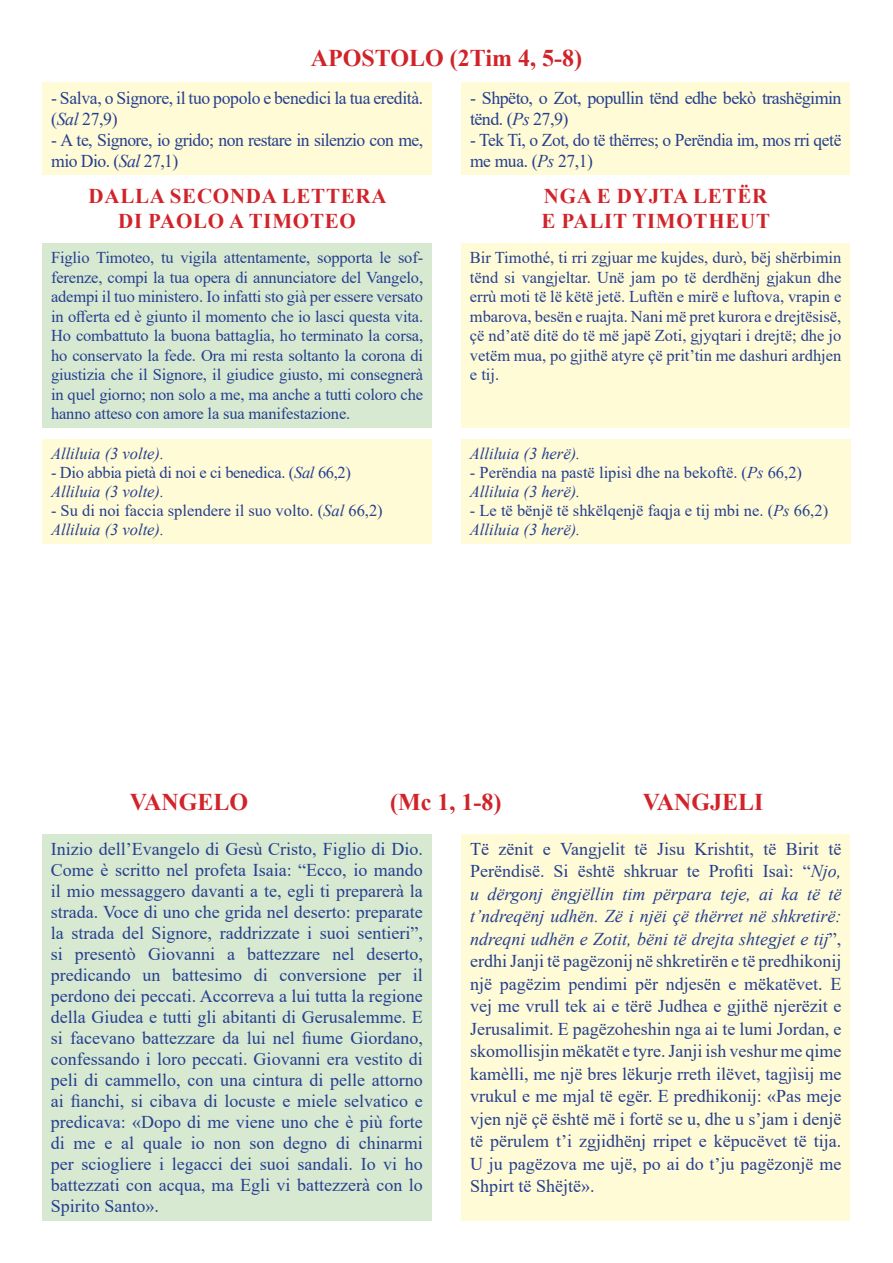
<style>
.page{position:relative;width:893px;height:1263px;background:#fff}
.page>*{position:absolute;margin:0;border:0;box-sizing:border-box;transform-origin:0 0}
.t1{font:700 24px "Times New Roman";color:#d1232a}
.t2{font:700 21px/24.2px "Times New Roman";letter-spacing:.035em;color:#d1232a}
.t3{font:18px/21px "Times New Roman";letter-spacing:-.02em;color:#253f8e}
.t4{font:16.5px/19.5px "Times New Roman";color:#253f8e}
.t5{font:16.5px/18.9px "Times New Roman";letter-spacing:-.02em;color:#253f8e}
.t6{font:italic 16.5px "Times New Roman";color:#253f8e}
.s1{font-style:italic}
</style>
<div class="page">
<div style="left:43px;top:439px;width:389px;height:105px;background:#fffbd6"></div>
<div style="left:461px;top:439px;width:389px;height:105px;background:#fffbd6"></div>
<div style="left:43px;top:243px;width:389px;height:184px;background:#d8e9d2"></div>
<div style="left:461px;top:243px;width:389px;height:184px;background:#fffbd6"></div>
<div style="left:462px;top:83px;width:388px;height:92px;background:#fffbd6"></div>
<div style="left:43px;top:83px;width:389px;height:92px;background:#fffbd6"></div>
<div style="left:42px;top:834px;width:389px;height:386px;background:#d8e9d2"></div>
<div style="left:462px;top:834px;width:388px;height:386px;background:#fffbd6"></div>
<h1 class="t1" style="left:311px;top:41px;width:273px">APOSTOLO (2Tim 4, 5-8)</h1>
<p class="t3" style="left:51px;top:87px;width:374px">- Salva, o Signore, il tuo popolo e benedici la tua eredità. (<span class="s1">Sal</span> 27,9)</p>
<p class="t3" style="left:51px;top:129px;width:374px">- A te, Signore, io grido; non restare in silenzio con me, mio Dio. (<span class="s1">Sal</span> 27,1)</p>
<p class="t3" style="left:470px;top:87px;width:373px">- Shpëto, o Zot, popullin tënd edhe bekò trashëgimin tënd. (<span class="s1">Ps</span> 27,9)</p>
<p class="t3" style="left:470px;top:129px;width:373px">- Tek Ti, o Zot, do të thërres; o Perëndia im, mos rri qetë me mua. (<span class="s1">Ps</span> 27,1)</p>
<p class="t2" style="left:541px;top:184px;width:230px">NGA E DYJTA LETËR<br>E PALIT TIMOTHEUT</p>
<p class="t2" style="left:89px;top:184px;width:299px;text-align:center">DALLA SECONDA LETTERA<br>DI PAOLO A TIMOTEO</p>
<p class="t4" style="left:51px;top:247px;width:374px;text-align:justify">Figlio Timoteo, tu vigila attentamente, sopporta le sof&shy;ferenze, compi la tua opera di annunciatore del Vangelo, adempi il tuo ministero. Io infatti sto già per essere versato in offerta ed è giunto il momento che io lasci questa vita.<br>Ho combattuto la buona battaglia, ho terminato la corsa, ho conservato la fede. Ora mi resta soltanto la corona di giustizia che il Signore, il giudice giusto, mi consegnerà in quel giorno; non solo a me, ma anche a tutti coloro che hanno atteso con amore la sua manifestazione.</p>
<p class="t4" style="left:470px;top:247px;width:373px;text-align:justify">Bir Timothé, ti rri zgjuar me kujdes, durò, bëj shërbimin tënd si vangjeltar. Unë jam po të derdhënj gjakun dhe errù moti të lë këtë jetë. Luftën e mirë e luftova, vrapin e mbarova, besën e ruajta. Nani më pret kurora e drejtësisë, çë nd’atë ditë do të më japë Zoti, gjyqtari i drejtë; dhe jo vetëm mua, po gjithë atyre çë prit’tin me dashuri ardhjen e tij.</p>
<p class="t6" style="left:51px;top:443px;width:115px">Alliluia (3 volte).</p>
<p class="t5" style="left:51px;top:463px;width:302px">- Dio abbia pietà di noi e ci benedica. (<span class="s1">Sal</span> 66,2)<br><span class="s1">Alliluia (3 volte).</span></p>
<p class="t4" style="left:51px;top:501px;width:333px;line-height:18.9px">- Su di noi faccia splendere il suo volto. (<span class="s1">Sal</span> 66,2)<br><span class="s1">Alliluia (3 volte).</span></p>
<p class="t6" style="left:470px;top:443px;width:112px">Alliluia (3 herё).</p>
<p class="t4" style="left:470px;top:463px;width:334px;line-height:18.9px">- Perëndia na pastë lipisì dhe na bekoftë. (<span class="s1">Ps</span> 66,2)<br><span class="s1">Alliluia (3 herё).</span></p>
<p class="t4" style="left:470px;top:501px;width:360px;line-height:18.9px">- Le të bënjë të shkëlqenjë faqja e tij mbi ne. (<span class="s1">Ps</span> 66,2)<br><span class="s1">Alliluia (3 herё).</span></p>
<h1 class="t1" style="left:130px;top:784px;width:120px">VANGELO</h1>
<h1 class="t1" style="left:390px;top:784px;width:113px">(Mc 1, 1-8)</h1>
<h1 class="t1" style="left:643px;top:784px;width:122px">VANGJELI</h1>
<p class="t3" style="left:51px;top:838px;width:374px;text-align:justify">Inizio dell’Evangelo di Gesù Cristo, Figlio di Dio.<br>Come è scritto nel profeta Isaia: “Ecco, io mando il mio messaggero davanti a te, egli ti preparerà la strada. Voce di uno che grida nel deserto: preparate la strada del Signore, raddrizzate i suoi sentieri”, si presentò Giovanni a battezzare nel deserto, predicando un battesimo di conversione per il perdono dei peccati. Accorreva a lui tutta la regione della Giudea e tutti gli abitanti di Gerusalemme. E si facevano battezzare da lui nel fiume Giordano, confessando i loro peccati. Giovanni era vestito di peli di cammello, con una cintura di pelle attorno ai fianchi, si cibava di locuste e miele selvatico e predicava: «Dopo di me viene uno che è più forte di me e al quale io non son degno di chinarmi per sciogliere i legacci dei suoi sandali. Io vi ho battezzati con acqua, ma Egli vi battezzerà con lo Spirito Santo».</p>
<p class="t3" style="left:470px;top:837px;width:373px;line-height:22.5px;text-align:justify">Të zënit e Vangjelit të Jisu Krishtit, të Birit të Perëndisë. Si është shkruar te Profiti Isaì: “<span class="s1">Njo, u dërgonj ëngjëllin tim përpara teje, ai ka të të t’ndreqënj udhën. Zë i njëi çë thërret në shkretirë: ndreqni udhën e Zotit, bëni të drejta shtegjet e tij</span>”, erdhi Janji të pagëzonij në shkretirën e të predhikonij një pagëzim pendimi për ndjesën e mëkatëvet. E vej me vrull tek ai e tërë Judhea e gjithë njerëzit e Jerusalimit. E pagëzoheshin nga ai te lumi Jordan, e skomollisjin mëkatët e tyre. Janji ish veshur me qime kamèlli, me një bres lëkurje rreth ilëvet, tagjìsij me vrukul e me mjal të egër. E predhikonij: «Pas meje vjen një çë është më i fortë se u, dhe u s’jam i denjë të përulem t’i zgjidhënj rripet e këpucëvet të tija.<br>U ju pagëzova me ujë, po ai do t’ju pagëzonjë me Shpirt të Shëjtë».</p>
</div>
